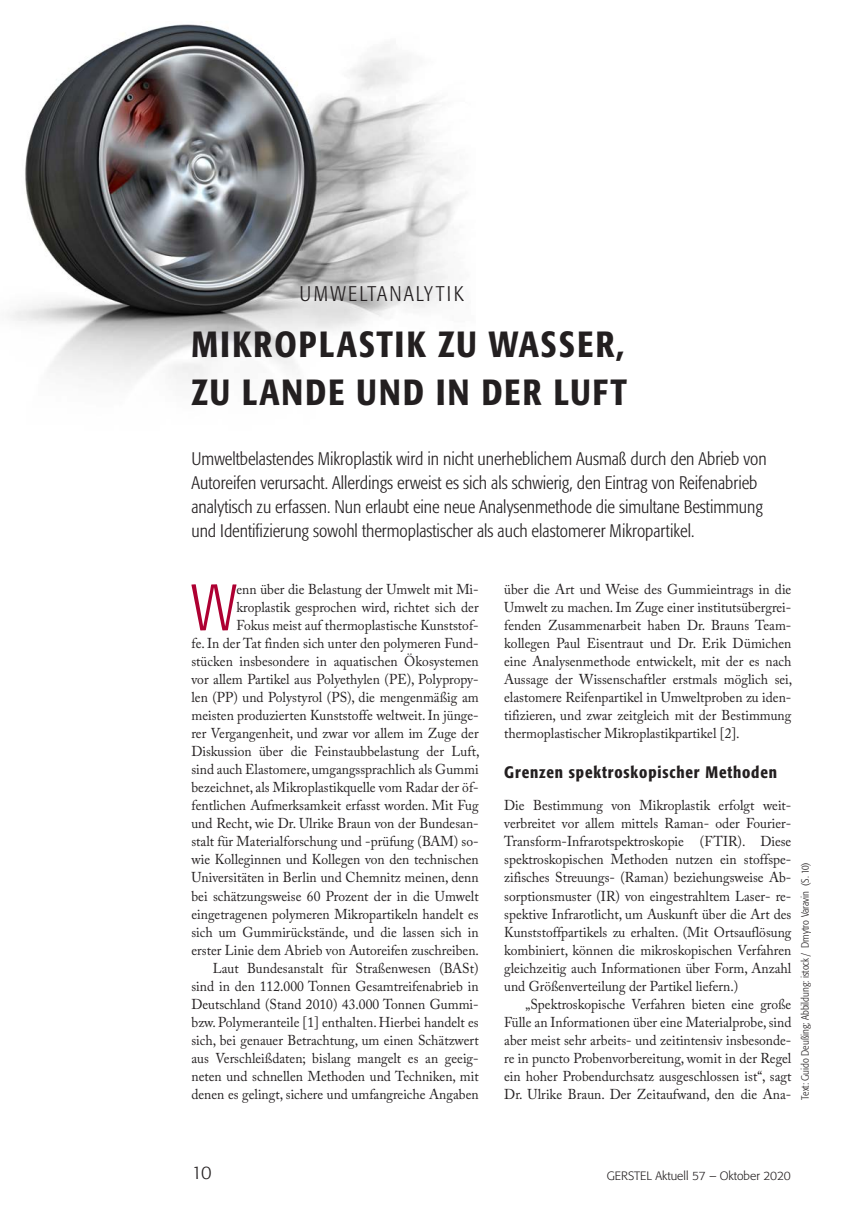
<style>
.page{position:relative;width:851px;height:1221px;background:#fff}
.page>*{position:absolute;margin:0;border:0;box-sizing:border-box;transform-origin:0 0}
.t1{font:300 condensed 65.1px "Formata";color:#ae0032;scale:.95 1}
.t2{font:500 condensed 36px/48px "Formata";letter-spacing:.07em;color:#231f20;scale:.96 1}
.t3{font:300 condensed 21px "Formata";letter-spacing:.1em;color:#231f20}
.t4{font:300 condensed 18px/24px "Formata";color:#231f20}
.t5{font:300 18px "Formata";color:#231f20}
.t6{font:500 condensed 16.5px "Formata";letter-spacing:.05em;color:#231f20}
.t7{font:14.25px/18px "Adobe Caslon Pro";color:#231f20;text-align:justify;scale:.95 1}
.t8{font:300 12px "Formata";color:#231f20}
.t9{font:300 condensed 10.5px "Formata";color:#231f20}
</style>
<div class="page">
<img style="left:10px;top:24px;width:449px;height:357px">
<h3 class="t3" style="left:299px;top:281px;width:166px">UMWELTANALYTIK</h3>
<h2 class="t2" style="left:191px;top:320px;width:455px">MIKROPLASTIK ZU WASSER,<br>ZU LANDE UND IN DER LUFT</h2>
<p class="t4" style="left:191px;top:446px;width:576px">Umweltbelastendes Mikroplastik wird in nicht unerheblichem Ausmaß durch den Abrieb von Autoreifen verursacht. Allerdings erweist es sich als schwierig, den Eintrag von Reifenabrieb analytisch zu erfassen. Nun erlaubt eine neue Analysenmethode die simultane Bestimmung und Identifizierung sowohl thermoplastischer als auch elastomerer Mikropartikel.</p>
<p class="t7" style="left:191px;top:580px;width:305px;text-align:right">enn über die Belastung der Umwelt mit Mi&shy;kroplastik gesprochen wird, richtet sich der<br>Fokus meist auf thermoplastische Kunststof-<br>fe. In der Tat finden sich unter den polymeren Fund&shy;stücken insbesondere in aquatischen Ökosystemen vor allem Partikel aus Polyethylen (PE), Polypropy&shy;len (PP) und Polystyrol (PS), die mengenmäßig am meisten produzierten Kunststoffe weltweit. In jünge&shy;rer Vergangenheit, und zwar vor allem im Zuge der Diskussion über die Feinstaubbelastung der Luft, sind auch Elastomere, umgangssprachlich als Gummi bezeichnet, als Mikroplastikquelle vom Radar der öf&shy;fentlichen Aufmerksamkeit erfasst worden. Mit Fug und Recht, wie Dr. Ulrike Braun von der Bundesan&shy;stalt für Materialforschung und -prüfung (BAM) so&shy;wie Kolleginnen und Kollegen von den technischen Universitäten in Berlin und Chemnitz meinen, denn bei schätzungsweise 60 Prozent der in die Umwelt eingetragenen polymeren Mikropartikeln handelt es sich um Gummirückstände, und die lassen sich in erster Linie dem Abrieb von Autoreifen zuschreiben.<br>Laut Bundesanstalt für Straßenwesen (BASt) sind in den 112.000 Tonnen Gesamtreifenabrieb in Deutschland (Stand 2010) 43.000 Tonnen Gummi&shy;bzw. Polymeranteile [1] enthalten. Hierbei handelt es sich, bei genauer Betrachtung, um einen Schätzwert aus Verschleißdaten; bislang mangelt es an geeig&shy;neten und schnellen Methoden und Techniken, mit denen es gelingt, sichere und umfangreiche Angaben</p>
<h1 class="t1" style="left:191px;top:570px;width:49px">W</h1>
<p class="t7" style="left:504px;top:580px;width:305px">über die Art und Weise des Gummieintrags in die Umwelt zu machen. Im Zuge einer institutsübergrei&shy;fenden Zusammenarbeit haben Dr. Brauns Team&shy;kollegen Paul Eisentraut und Dr. Erik Dümichen eine Analysenmethode entwickelt, mit der es nach Aussage der Wissenschaftler erstmals möglich sei, elastomere Reifenpartikel in Umweltproben zu iden&shy;tifizieren, und zwar zeitgleich mit der Bestimmung thermoplastischer Mikroplastikpartikel [2].</p>
<p class="t6" style="left:504px;top:762px;width:274px">Grenzen spektroskopischer Methoden</p>
<p class="t7" style="left:504px;top:796px;width:304px">Die Bestimmung von Mikroplastik erfolgt weit&shy;verbreitet vor allem mittels Raman- oder Fourier-Transform-Infrarotspektroskopie (FTIR). Diese spektroskopischen Methoden nutzen ein stoffspe&shy;zifisches Streuungs- (Raman) beziehungsweise Ab&shy;sorptionsmuster (IR) von eingestrahltem Laser- re&shy;spektive Infrarotlicht, um Auskunft über die Art des Kunststoffpartikels zu erhalten. (Mit Ortsauflösung kombiniert, können die mikroskopischen Verfahren gleichzeitig auch Informationen über Form, Anzahl und Größenverteilung der Partikel liefern.)</p>
<p class="t7" style="left:504px;top:994px;width:304px;text-indent:21px">„Spektroskopische Verfahren bieten eine große Fülle an Informationen über eine Materialprobe, sind aber meist sehr arbeits- und zeitintensiv insbesonde&shy;re in puncto Probenvorbereitung, womit in der Regel ein hoher Probendurchsatz ausgeschlossen ist“, sagt Dr. Ulrike Braun. Der Zeitaufwand, den die Ana-</p>
<p class="t9" style="left:799px;top:1099px;width:239px;rotate:-90deg">Text: Guido Deußing; Abbildung: istock / Dmytro Varavin (S. 10)</p>
<p class="t5" style="left:191px;top:1161px;width:22px">10</p>
<p class="t8" style="left:606px;top:1168px;width:186px">GERSTEL Aktuell 57 – Oktober 2020</p>
</div>
